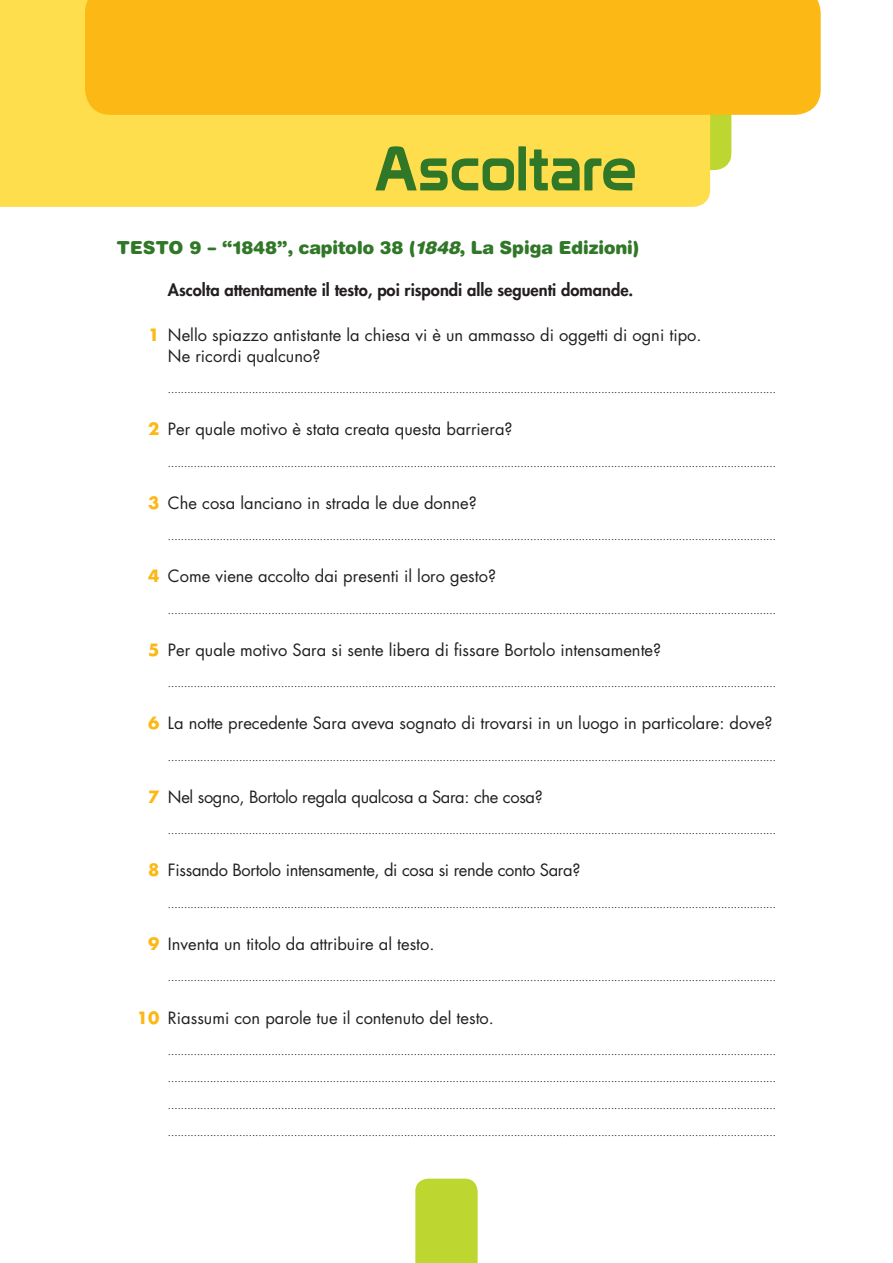
<style>
.page{position:relative;width:893px;height:1263px;background:#fff}
.page>*{position:absolute;margin:0;border:0;box-sizing:border-box;transform-origin:0 0}
.t1{font:61.5px "Prototype";color:#317728}
.t2{font:900 18px "Helvetica Rounded";letter-spacing:-.015em;color:#317728}
.t3{font:16.5px/21px "Futura";color:#231f20}
.t4{font:16.5px "Futura";letter-spacing:-.02em;color:#231f20}
.t5{font:800 16.5px "Futura";color:#231f20}
.t6{font:10.5px "Futura";color:#241e1b}
.s1{font-style:italic}
.s2{font-weight:700;color:#fcb814}
</style>
<div class="page">
<div style="left:429px;top:85px;width:302px;height:85px;background:#bed630;border-radius:17px"></div>
<div style="left:0;top:0;width:710px;height:207px;background:#ffde4e"></div>
<div style="left:85px;top:0;width:736px;height:115px;background:#fcb814"></div>
<div style="left:415px;top:1179px;width:63px;height:84px;background:#bed630"></div>
<h1 class="t1" style="left:374px;top:132px;width:264px">Ascoltare</h1>
<h2 class="t2" style="left:117px;top:236px;width:524px">TESTO 9 – “1848”, capitolo 38 (<span class="s1">1848</span>, La Spiga Edizioni)</h2>
<h3 class="t5" style="left:168px;top:279px;width:467px">Ascolta attentamente il testo, poi rispondi alle seguenti domande.</h3>
<h3 class="t3" style="left:168px;top:324px;width:535px;text-indent:-20px"><span class="s2">1</span> Nello spiazzo antistante la chiesa vi è un ammasso di oggetti di ogni tipo.<br>Ne ricordi qualcuno?</h3>
<p class="t6" style="left:168px;top:382px;width:609px">............................................................................................................................................................................................</p>
<h3 class="t3" style="left:148px;top:418px;width:366px"><span class="s2">2</span> Per quale motivo è stata creata questa barriera?</h3>
<p class="t6" style="left:168px;top:455px;width:609px">............................................................................................................................................................................................</p>
<h3 class="t3" style="left:148px;top:492px;width:330px"><span class="s2">3</span> Che cosa lanciano in strada le due donne?</h3>
<p class="t6" style="left:168px;top:529px;width:609px">............................................................................................................................................................................................</p>
<h3 class="t3" style="left:148px;top:566px;width:350px"><span class="s2">4</span> Come viene accolto dai presenti il loro gesto?</h3>
<p class="t6" style="left:168px;top:602px;width:609px">............................................................................................................................................................................................</p>
<h3 class="t3" style="left:148px;top:639px;width:515px"><span class="s2">5</span> Per quale motivo Sara si sente libera di fissare Bortolo intensamente?</h3>
<p class="t6" style="left:168px;top:676px;width:609px">............................................................................................................................................................................................</p>
<h3 class="t3" style="left:148px;top:713px;width:626px"><span class="s2">6</span> La notte precedente Sara aveva sognato di trovarsi in un luogo in particolare: dove?</h3>
<p class="t6" style="left:168px;top:749px;width:609px">............................................................................................................................................................................................</p>
<h3 class="t4" style="left:148px;top:785px;width:396px"><span class="s2">7</span> Nel sogno, Bortolo regala qualcosa a Sara: che cosa?</h3>
<p class="t6" style="left:168px;top:823px;width:609px">............................................................................................................................................................................................</p>
<h3 class="t4" style="left:148px;top:859px;width:434px"><span class="s2">8</span> Fissando Bortolo intensamente, di cosa si rende conto Sara?</h3>
<p class="t6" style="left:168px;top:897px;width:609px">............................................................................................................................................................................................</p>
<h3 class="t3" style="left:148px;top:933px;width:288px"><span class="s2">9</span> Inventa un titolo da attribuire al testo.</h3>
<p class="t6" style="left:168px;top:970px;width:609px">............................................................................................................................................................................................</p>
<h3 class="t3" style="left:137px;top:1007px;width:359px"><span class="s2">10</span> Riassumi con parole tue il contenuto del testo.</h3>
<p class="t6" style="left:168px;top:1044px;width:609px">............................................................................................................................................................................................</p>
<p class="t6" style="left:168px;top:1071px;width:609px">............................................................................................................................................................................................</p>
<p class="t6" style="left:168px;top:1098px;width:609px">............................................................................................................................................................................................</p>
<p class="t6" style="left:168px;top:1125px;width:609px">............................................................................................................................................................................................</p>
</div>
